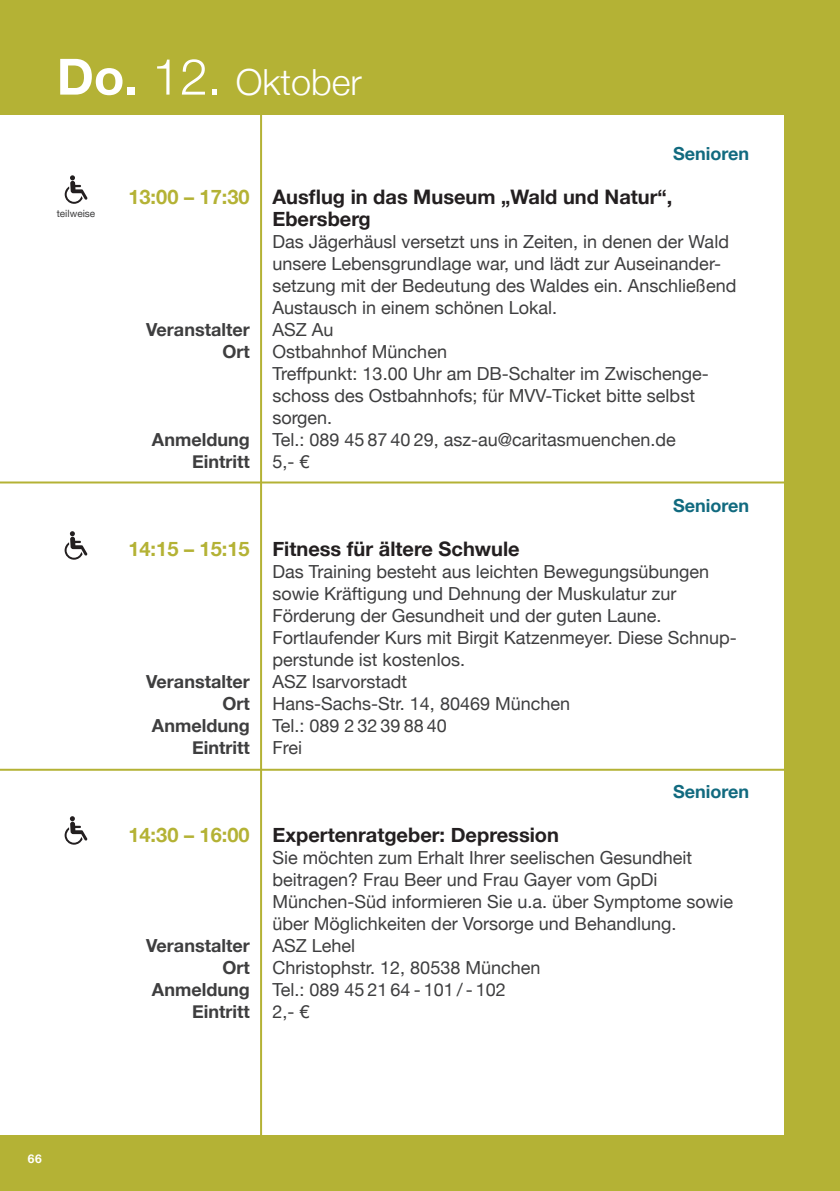
<style>
.page{position:relative;width:840px;height:1191px;background:#fff}
.page>*{position:absolute;margin:0;border:0;box-sizing:border-box;transform-origin:0 0}
.t1{font:300 36px "Helvetica Neue";color:#fff}
.t2{font:700 20px/22px "Helvetica Neue";color:#231f20}
.t3{font:700 20px "Helvetica Neue";color:#b4b235}
.t4{font:18px/22px "Helvetica Neue";color:#3e3e3f}
.t5{font:700 18px/22px "Helvetica Neue";color:#3e3e3f;text-align:right}
.t6{font:700 18px "Helvetica Neue";color:#116a7f}
.t7{font:700 12px "Helvetica Neue";color:#fff}
.t8{font:10px "Helvetica Neue";color:#3e3e3f}
.s1{font-weight:700;font-size:50px}
.s2{font-size:50px}
</style>
<div class="page">
<div style="left:0;top:0;width:839px;height:1191px;background:#b4b235"></div>
<div style="left:0;top:116px;width:782px;height:1018px;background:#fff"></div>
<hr style="left:260px;top:106px;width:2px;height:1041px;background:#b4b235">
<hr style="left:0;top:481px;width:820px;height:2px;background:#b4b235">
<hr style="left:0;top:768px;width:820px;height:2px;background:#b4b235">
<svg style="left:65px;top:175px;width:23px;height:29px"></svg>
<svg style="left:65px;top:531px;width:22px;height:28px"></svg>
<svg style="left:65px;top:816px;width:22px;height:28px"></svg>
<h1 class="t1" style="left:57px;top:53px;width:306px"><span class="s1">Do.</span> <span class="s2">12.</span> Oktober</h1>
<p class="t6" style="left:672px;top:139px;width:78px">Senioren</p>
<p class="t8" style="left:57px;top:206px;width:40px">teilweise</p>
<p class="t3" style="left:128px;top:181px;width:123px">13:00 – 17:30</p>
<p class="t5" style="left:146px;top:319px;width:105px">Veranstalter<br>Ort</p>
<p class="t5" style="left:152px;top:429px;width:99px">Anmeldung<br>Eintritt</p>
<p class="t3" style="left:128px;top:533px;width:123px">14:15 – 15:15</p>
<p class="t5" style="left:146px;top:671px;width:105px">Veranstalter<br>Ort<br>Anmeldung<br>Eintritt</p>
<p class="t3" style="left:128px;top:819px;width:123px">14:30 – 16:00</p>
<p class="t5" style="left:146px;top:935px;width:105px">Veranstalter<br>Ort<br>Anmeldung<br>Eintritt</p>
<p class="t2" style="left:272px;top:186px;width:401px">Ausflug in das Museum „Wald und Natur“,<br>Ebersberg</p>
<p class="t4" style="left:272px;top:232px;width:465px">Das Jägerhäusl versetzt uns in Zeiten, in denen der Wald unsere Lebensgrundlage war, und lädt zur Auseinander&shy;setzung mit der Bedeutung des Waldes ein. Anschließend Austausch in einem schönen Lokal.<br>ASZ Au<br>Ostbahnhof München<br>Treffpunkt: 13.00 Uhr am DB-Schalter im Zwischenge&shy;schoss des Ostbahnhofs; für MVV-Ticket bitte selbst sorgen.<br>Tel.: 089 45 87 40 29, asz-au@caritasmuenchen.de<br>5,- €</p>
<p class="t6" style="left:672px;top:491px;width:78px">Senioren</p>
<p class="t2" style="left:272px;top:538px;width:249px">Fitness für ältere Schwule</p>
<p class="t4" style="left:272px;top:562px;width:465px">Das Training besteht aus leichten Bewegungsübungen sowie Kräftigung und Dehnung der Muskulatur zur Förderung der Gesundheit und der guten Laune.<br>Fortlaufender Kurs mit Birgit Katzenmeyer. Diese Schnup&shy;perstunde ist kostenlos.<br>ASZ Isarvorstadt<br>Hans-Sachs-Str. 14, 80469 München<br>Tel.: 089 2 32 39 88 40<br>Frei</p>
<p class="t6" style="left:672px;top:777px;width:78px">Senioren</p>
<p class="t2" style="left:272px;top:824px;width:288px">Expertenratgeber: Depression</p>
<p class="t4" style="left:272px;top:848px;width:462px">Sie möchten zum Erhalt Ihrer seelischen Gesundheit beitragen? Frau Beer und Frau Gayer vom GpDi München-Süd informieren Sie u.a. über Symptome sowie über Möglichkeiten der Vorsorge und Behandlung.<br>ASZ Lehel<br>Christophstr. 12, 80538 München<br>Tel.: 089 45 21 64 - 101 / - 102<br>2,- €</p>
<p class="t7" style="left:28px;top:1149px;width:15px">66</p>
</div>
